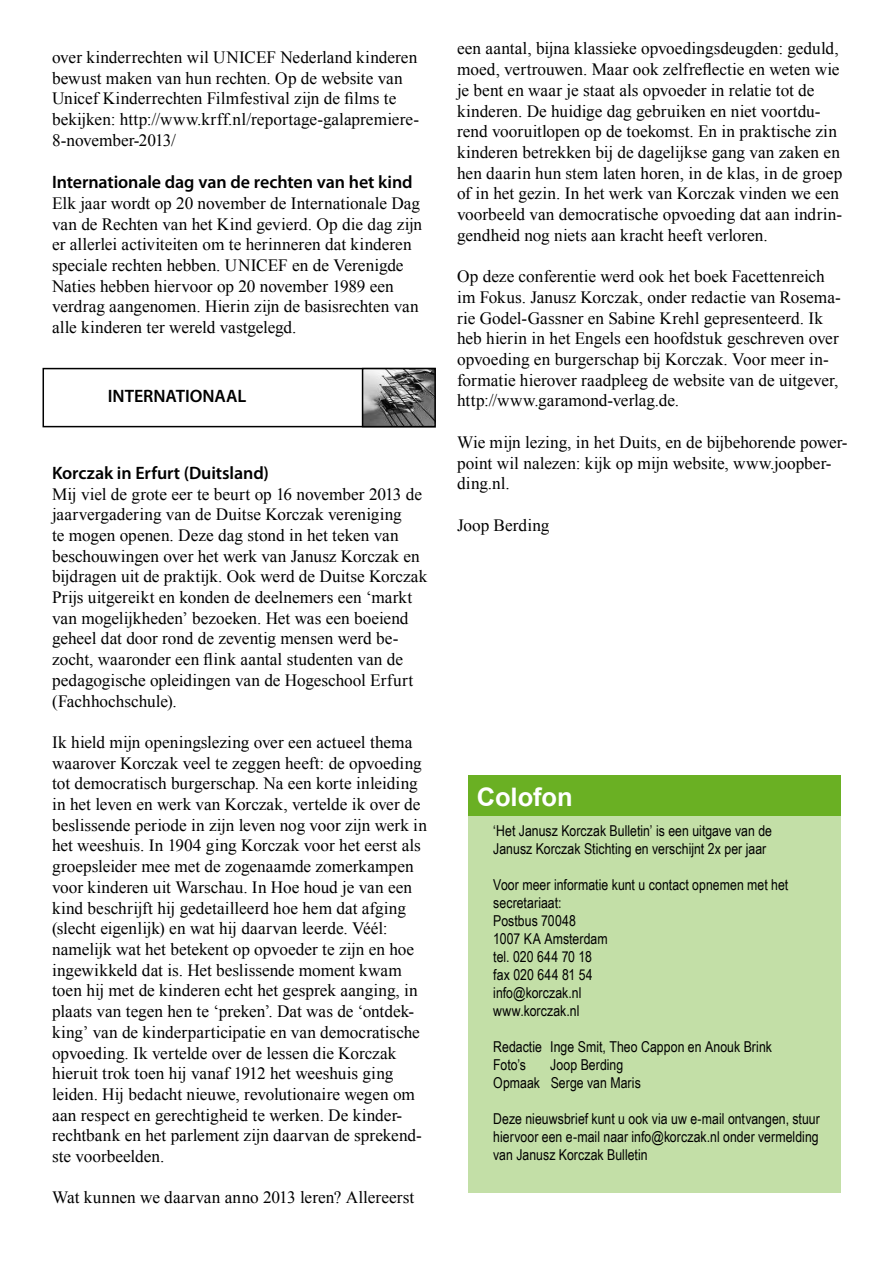
<style>
.page{position:relative;width:893px;height:1263px;background:#fff}
.page>*{position:absolute;margin:0;border:0;box-sizing:border-box;transform-origin:0 0}
.t1{font:700 25.5px "Arial";letter-spacing:-.005em;color:#fff}
.t2{font:600 18px "Myriad Pro";letter-spacing:-.005em;color:#000}
.t3{font:17.25px/20.7px "Times New Roman";color:#000}
.t4{font:15px/18px "Arial Narrow";letter-spacing:.005em;color:#000}
</style>
<div class="page">
<div style="left:468px;top:816px;width:373px;height:377px;background:#c3dfa7"></div>
<div style="left:468px;top:775px;width:373px;height:41px;background:#6ab023"></div>
<div style="left:43px;top:368px;width:393px;height:59px;border:2px solid #000"></div>
<img style="left:365px;top:371px;width:68px;height:53px">
<div style="left:362px;top:368px;width:74px;height:59px;border:2px solid #000"></div>
<p class="t3" style="left:52px;top:47px;width:368px">over kinderrechten wil UNICEF Nederland kinderen bewust maken van hun rechten. Op de website van Unicef Kinderrechten Filmfestival zijn de films te bekijken: http://www.krff.nl/reportage-galapremiere-8-november-2013/</p>
<p class="t2" style="left:52px;top:171px;width:362px">Internationale dag van de rechten van het kind</p>
<p class="t3" style="left:52px;top:192px;width:372px">Elk jaar wordt op 20 november de Internationale Dag van de Rechten van het Kind gevierd. Op die dag zijn er allerlei activiteiten om te herinneren dat kinderen speciale rechten hebben. UNICEF en de Verenigde Naties hebben hiervoor op 20 november 1989 een verdrag aangenomen. Hierin zijn de basisrechten van alle kinderen ter wereld vastgelegd.</p>
<p class="t2" style="left:108px;top:385px;width:140px">INTERNATIONAAL</p>
<p class="t2" style="left:52px;top:461px;width:218px">Korczak in Erfurt (Duitsland)</p>
<p class="t3" style="left:52px;top:483px;width:377px">Mij viel de grote eer te beurt op 16 november 2013 de jaarvergadering van de Duitse Korczak vereniging<br>te mogen openen. Deze dag stond in het teken van beschouwingen over het werk van Janusz Korczak en bijdragen uit de praktijk. Ook werd de Duitse Korczak Prijs uitgereikt en konden de deelnemers een ‘markt van mogelijkheden’ bezoeken. Het was een boeiend geheel dat door rond de zeventig mensen werd be&shy;zocht, waaronder een flink aantal studenten van de pedagogische opleidingen van de Hogeschool Erfurt (Fachhochschule).</p>
<p class="t3" style="left:52px;top:731px;width:376px">Ik hield mijn openingslezing over een actueel thema waarover Korczak veel te zeggen heeft: de opvoeding tot democratisch burgerschap. Na een korte inleiding in het leven en werk van Korczak, vertelde ik over de beslissende periode in zijn leven nog voor zijn werk in het weeshuis. In 1904 ging Korczak voor het eerst als groepsleider mee met de zogenaamde zomerkampen voor kinderen uit Warschau. In Hoe houd je van een kind beschrijft hij gedetailleerd hoe hem dat afging (slecht eigenlijk) en wat hij daarvan leerde. Véél: namelijk wat het betekent op opvoeder te zijn en hoe ingewikkeld dat is. Het beslissende moment kwam toen hij met de kinderen echt het gesprek aanging, in plaats van tegen hen te ‘preken’. Dat was de ‘ontdek&shy;king’ van de kinderparticipatie en van democratische opvoeding. Ik vertelde over de lessen die Korczak hieruit trok toen hij vanaf 1912 het weeshuis ging leiden. Hij bedacht nieuwe, revolutionaire wegen om aan respect en gerechtigheid te werken. De kinder&shy;rechtbank en het parlement zijn daarvan de sprekend&shy;ste voorbeelden.</p>
<p class="t3" style="left:52px;top:1187px;width:364px">Wat kunnen we daarvan anno 2013 leren? Allereerst</p>
<p class="t3" style="left:457px;top:38px;width:387px">een aantal, bijna klassieke opvoedingsdeugden: geduld, moed, vertrouwen. Maar ook zelfreflectie en weten wie je bent en waar je staat als opvoeder in relatie tot de kinderen. De huidige dag gebruiken en niet voortdu&shy;rend vooruitlopen op de toekomst. En in praktische zin kinderen betrekken bij de dagelijkse gang van zaken en hen daarin hun stem laten horen, in de klas, in de groep of in het gezin. In het werk van Korczak vinden we een voorbeeld van democratische opvoeding dat aan indrin&shy;gendheid nog niets aan kracht heeft verloren.</p>
<p class="t3" style="left:457px;top:266px;width:385px">Op deze conferentie werd ook het boek Facettenreich im Fokus. Janusz Korczak, onder redactie van Rosema&shy;rie Godel-Gassner en Sabine Krehl gepresenteerd. Ik heb hierin in het Engels een hoofdstuk geschreven over opvoeding en burgerschap bij Korczak. Voor meer in&shy;formatie hierover raadpleeg de website van de uitgever, http://www.garamond-verlag.de.</p>
<p class="t3" style="left:457px;top:431px;width:392px">Wie mijn lezing, in het Duits, en de bijbehorende power&shy;point wil nalezen: kijk op mijn website, www.joopber&shy;ding.nl.</p>
<p class="t3" style="left:457px;top:514px;width:94px">Joop Berding</p>
<h1 class="t1" style="left:477px;top:780px;width:97px">Colofon</h1>
<p class="t4" style="left:493px;top:821px;width:280px">‘Het Janusz Korczak Bulletin’ is een uitgave van de<br>Janusz Korczak Stichting en verschijnt 2x per jaar</p>
<p class="t4" style="left:493px;top:875px;width:296px">Voor meer informatie kunt u contact opnemen met het secretariaat:<br>Postbus 70048<br>1007 KA Amsterdam<br>tel. 020 644 70 18<br>fax 020 644 81 54<br>info@korczak.nl<br>www.korczak.nl</p>
<p class="t4" style="left:493px;top:1037px;width:280px">Redactie Inge Smit, Theo Cappon en Anouk Brink<br>Foto’s</p>
<p class="t4" style="left:493px;top:1055px;width:149px;text-indent:57px">Joop Berding<br>Opmaak Serge van Maris</p>
<p class="t4" style="left:493px;top:1109px;width:328px;text-align:justify">Deze nieuwsbrief kunt u ook via uw e-mail ontvangen, stuur hiervoor een e-mail naar info@korczak.nl onder vermelding van Janusz Korczak Bulletin</p>
</div>
